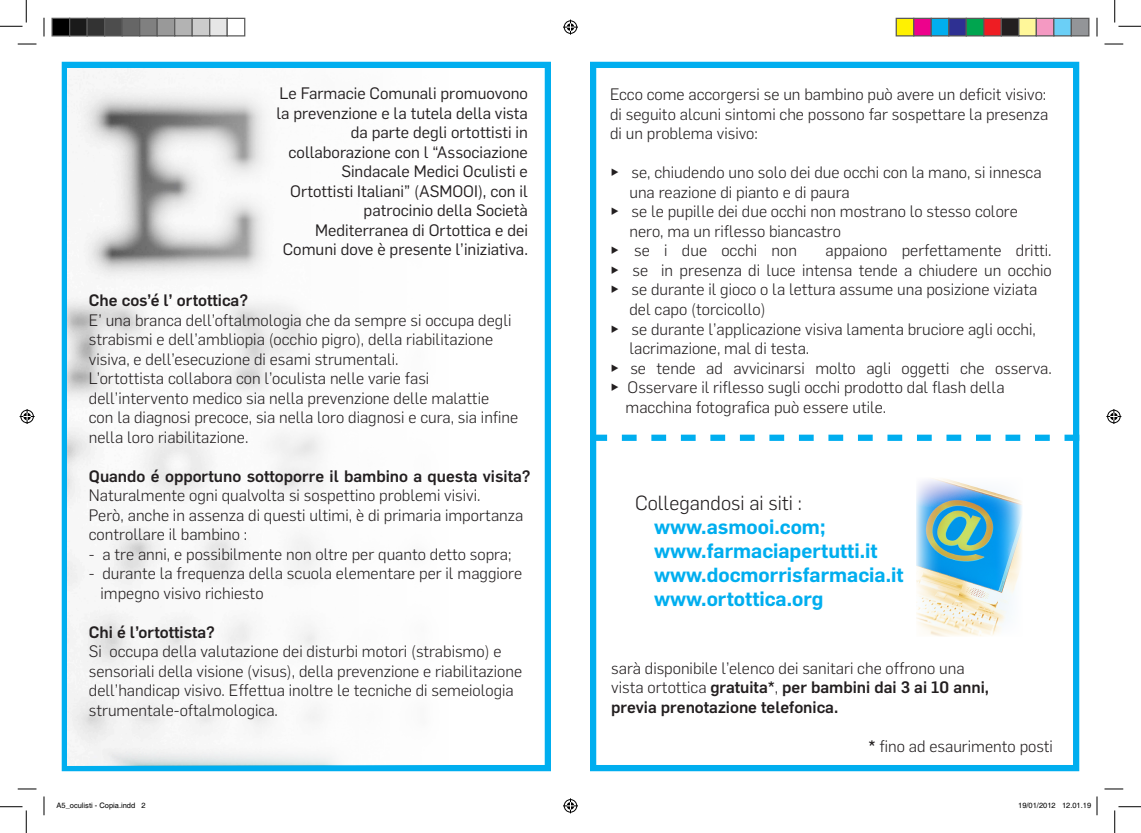
<style>
.page{position:relative;width:1141px;height:833px;background:#fff}
.page>*{position:absolute;margin:0;border:0;box-sizing:border-box;transform-origin:0 0}
.t1{font:600 20px "Flama";color:#00aeef}
.t2{font:300 20px "Flama";color:#231f20}
.t3{font:300 16.25px/19.5px "Flama";color:#231f20}
.t4{font:16.25px/19.5px "Flama";color:#231f20;text-align:right}
.t5{font:500 16.25px "Flama";color:#231f20}
.t6{font:7.5px "Helvetica";color:#000}
.s1{font-weight:300}
.s2{font-weight:500}
</style>
<div class="page">
<div style="left:62px;top:62px;width:489px;height:708px;border:6px solid #00aeef"></div>
<div style="left:590px;top:62px;width:489px;height:708px;border:6px solid #00aeef"></div>
<img style="left:68px;top:69px;width:380px;height:695px">
<img style="left:916px;top:479px;width:106px;height:157px">
<svg style="left:592px;top:434px;width:487px;height:6px"></svg>
<svg style="left:18px;top:43px;width:18px;height:2px"></svg>
<svg style="left:1104px;top:43px;width:19px;height:2px"></svg>
<svg style="left:18px;top:788px;width:18px;height:1px"></svg>
<svg style="left:1104px;top:788px;width:19px;height:1px"></svg>
<svg style="left:43px;top:18px;width:2px;height:18px"></svg>
<svg style="left:43px;top:796px;width:2px;height:18px"></svg>
<svg style="left:1096px;top:18px;width:1px;height:18px"></svg>
<svg style="left:0;top:0;width:27px;height:27px"></svg>
<svg style="left:0;top:806px;width:27px;height:26px"></svg>
<svg style="left:1114px;top:0;width:26px;height:27px"></svg>
<svg style="left:1114px;top:806px;width:26px;height:26px"></svg>
<svg style="left:563px;top:20px;width:15px;height:15px"></svg>
<svg style="left:563px;top:798px;width:15px;height:14px"></svg>
<svg style="left:20px;top:409px;width:15px;height:15px"></svg>
<svg style="left:1106px;top:409px;width:15px;height:15px"></svg>
<div style="left:52px;top:18px;width:18px;height:18px;background:#000"></div>
<div style="left:51px;top:18px;width:19px;height:18px;border:1px solid #595959"></div>
<div style="left:70px;top:18px;width:17px;height:18px;background:#1a1a1a"></div>
<div style="left:69px;top:18px;width:19px;height:18px;border:1px solid #595959"></div>
<div style="left:87px;top:18px;width:18px;height:18px;background:#333"></div>
<div style="left:86px;top:18px;width:19px;height:18px;border:1px solid #595959"></div>
<div style="left:105px;top:18px;width:17px;height:18px;background:#4d4d4d"></div>
<div style="left:104px;top:18px;width:19px;height:18px;border:1px solid #595959"></div>
<div style="left:122px;top:18px;width:18px;height:18px;background:#666"></div>
<div style="left:121px;top:18px;width:19px;height:18px;border:1px solid #595959"></div>
<div style="left:140px;top:18px;width:17px;height:18px;background:#808080"></div>
<div style="left:139px;top:18px;width:19px;height:18px;border:1px solid #595959"></div>
<div style="left:157px;top:18px;width:18px;height:18px;background:#999"></div>
<div style="left:156px;top:18px;width:19px;height:18px;border:1px solid #595959"></div>
<div style="left:175px;top:18px;width:17px;height:18px;background:#b3b3b3"></div>
<div style="left:174px;top:18px;width:19px;height:18px;border:1px solid #595959"></div>
<div style="left:192px;top:18px;width:18px;height:18px;background:#ccc"></div>
<div style="left:191px;top:18px;width:19px;height:18px;border:1px solid #595959"></div>
<div style="left:210px;top:18px;width:17px;height:18px;background:#e6e6e6"></div>
<div style="left:209px;top:18px;width:19px;height:18px;border:1px solid #595959"></div>
<div style="left:226px;top:18px;width:19px;height:18px;border:1px solid #595959"></div>
<div style="left:896px;top:18px;width:17px;height:18px;background:#fff101"></div>
<div style="left:895px;top:18px;width:19px;height:18px;border:1px solid #595959"></div>
<div style="left:913px;top:18px;width:18px;height:18px;background:#ed028c"></div>
<div style="left:913px;top:18px;width:18px;height:18px;border:1px solid #595959"></div>
<div style="left:931px;top:18px;width:17px;height:18px;background:#00aeef"></div>
<div style="left:930px;top:18px;width:19px;height:18px;border:1px solid #595959"></div>
<div style="left:948px;top:18px;width:18px;height:18px;background:#2e3092"></div>
<div style="left:948px;top:18px;width:18px;height:18px;border:1px solid #595959"></div>
<div style="left:966px;top:18px;width:17px;height:18px;background:#00a54f"></div>
<div style="left:965px;top:18px;width:19px;height:18px;border:1px solid #595959"></div>
<div style="left:983px;top:18px;width:18px;height:18px;background:#ee1d23"></div>
<div style="left:983px;top:18px;width:18px;height:18px;border:1px solid #595959"></div>
<div style="left:1001px;top:18px;width:17px;height:18px;background:#231f20"></div>
<div style="left:1000px;top:18px;width:19px;height:18px;border:1px solid #595959"></div>
<div style="left:1018px;top:18px;width:18px;height:18px;background:#fff79a"></div>
<div style="left:1018px;top:18px;width:18px;height:18px;border:1px solid #595959"></div>
<div style="left:1036px;top:18px;width:17px;height:18px;background:#f499c2"></div>
<div style="left:1035px;top:18px;width:19px;height:18px;border:1px solid #595959"></div>
<div style="left:1053px;top:18px;width:18px;height:18px;background:#6bcff6"></div>
<div style="left:1053px;top:18px;width:18px;height:18px;border:1px solid #595959"></div>
<div style="left:1071px;top:18px;width:17px;height:18px;background:#939598"></div>
<div style="left:1070px;top:18px;width:19px;height:18px;border:1px solid #595959"></div>
<svg style="left:1096px;top:796px;width:1px;height:18px"></svg>
<p class="t4" style="left:276px;top:82px;width:253px">Le Farmacie Comunali promuovono la prevenzione e la tutela della vista da parte degli ortottisti in</p>
<p class="t4" style="left:288px;top:141px;width:241px">collaborazione con l “Associazione<br>Sindacale Medici Oculisti e</p>
<p class="t4" style="left:290px;top:180px;width:239px">Ortottisti Italiani” (ASMOOI), con il patrocinio della Società</p>
<p class="t4" style="left:315px;top:219px;width:214px">Mediterranea di Ortottica e dei</p>
<p class="t4" style="left:283px;top:238px;width:246px">Comuni dove è presente l’iniziativa.</p>
<p class="t5" style="left:89px;top:288px;width:161px">Che cos’é l’ ortottica?</p>
<p class="t3" style="left:89px;top:309px;width:424px">E’ una branca dell’oftalmologia che da sempre si occupa degli strabismi e dell’ambliopia (occhio pigro), della riabilitazione</p>
<p class="t3" style="left:89px;top:348px;width:311px">visiva, e dell’esecuzione di esami strumentali.</p>
<p class="t3" style="left:89px;top:367px;width:342px">L’ortottista collabora con l’oculista nelle varie fasi</p>
<p class="t3" style="left:89px;top:387px;width:402px">dell’intervento medico sia nella prevenzione delle malattie</p>
<p class="t3" style="left:89px;top:406px;width:431px">con la diagnosi precoce, sia nella loro diagnosi e cura, sia infine nella loro riabilitazione.</p>
<p class="t5" style="left:89px;top:464px;width:443px">Quando é opportuno sottoporre il bambino a questa visita?</p>
<p class="t3" style="left:89px;top:484px;width:393px">Naturalmente ogni qualvolta si sospettino problemi visivi.</p>
<p class="t3" style="left:89px;top:504px;width:436px">Però, anche in assenza di questi ultimi, è di primaria importanza controllare il bambino :</p>
<p class="t3" style="left:89px;top:543px;width:424px">- a tre anni, e possibilmente non oltre per quanto detto sopra;</p>
<p class="t3" style="left:100px;top:562px;width:423px;text-indent:-12px">- durante la frequenza della scuola elementare per il maggiore impegno visivo richiesto</p>
<p class="t5" style="left:89px;top:620px;width:128px">Chi é l’ortottista?</p>
<p class="t3" style="left:89px;top:640px;width:435px">Si occupa della valutazione dei disturbi motori (strabismo) e sensoriali della visione (visus), della prevenzione e riabilitazione dell’handicap visivo. Effettua inoltre le tecniche di semeiologia strumentale-oftalmologica.</p>
<p class="t3" style="left:610px;top:84px;width:440px">Ecco come accorgersi se un bambino può avere un deficit visivo: di seguito alcuni sintomi che possono far sospettare la presenza di un problema visivo:</p>
<p class="t3" style="left:629px;top:162px;width:413px;text-indent:-19px">► se, chiudendo uno solo dei due occhi con la mano, si innesca una reazione di pianto e di paura</p>
<p class="t3" style="left:629px;top:201px;width:390px;text-indent:-19px">► se le pupille dei due occhi non mostrano lo stesso colore nero, ma un riflesso biancastro</p>
<p class="t3" style="left:610px;top:240px;width:188px">► se i due occhi non</p>
<p class="t3" style="left:825px;top:240px;width:227px">appaiono perfettamente dritti.</p>
<p class="t3" style="left:610px;top:259px;width:443px">► se in presenza di luce intensa tende a chiudere un occhio</p>
<p class="t3" style="left:629px;top:279px;width:409px;text-indent:-19px">► se durante il gioco o la lettura assume una posizione viziata del capo (torcicollo)</p>
<p class="t3" style="left:629px;top:318px;width:408px;text-indent:-19px">► se durante l’applicazione visiva lamenta bruciore agli occhi, lacrimazione, mal di testa.</p>
<p class="t3" style="left:610px;top:357px;width:443px">► se tende ad avvicinarsi molto agli oggetti che osserva.</p>
<p class="t3" style="left:610px;top:376px;width:396px">► Osservare il riflesso sugli occhi prodotto dal flash della</p>
<p class="t3" style="left:625px;top:396px;width:262px">macchina fotografica può essere utile.</p>
<p class="t2" style="left:635px;top:489px;width:168px">Collegandosi ai siti :</p>
<p class="t1" style="left:654px;top:512px;width:173px">www.asmooi.com;</p>
<p class="t1" style="left:654px;top:536px;width:225px">www.farmaciapertutti.it</p>
<p class="t1" style="left:654px;top:560px;width:251px">www.docmorrisfarmacia.it</p>
<p class="t1" style="left:654px;top:584px;width:171px">www.ortottica.org</p>
<p class="t3" style="left:611px;top:657px;width:355px">sarà disponibile l’elenco dei sanitari che offrono una</p>
<p class="t5" style="left:611px;top:675px;width:379px"><span class="s1">vista ortottica</span> gratuita*<span class="s1">,</span> per bambini dai 3 ai 10 anni,</p>
<p class="t5" style="left:611px;top:695px;width:228px">previa prenotazione telefonica.</p>
<p class="t3" style="left:868px;top:735px;width:186px"><span class="s2">*</span> fino ad esaurimento posti</p>
<p class="t6" style="left:56px;top:800px;width:91px">A5_oculisti - Copia.indd 2</p>
<p class="t6" style="left:1018px;top:800px;width:74px">19/01/2012 12.01.19</p>
</div>
